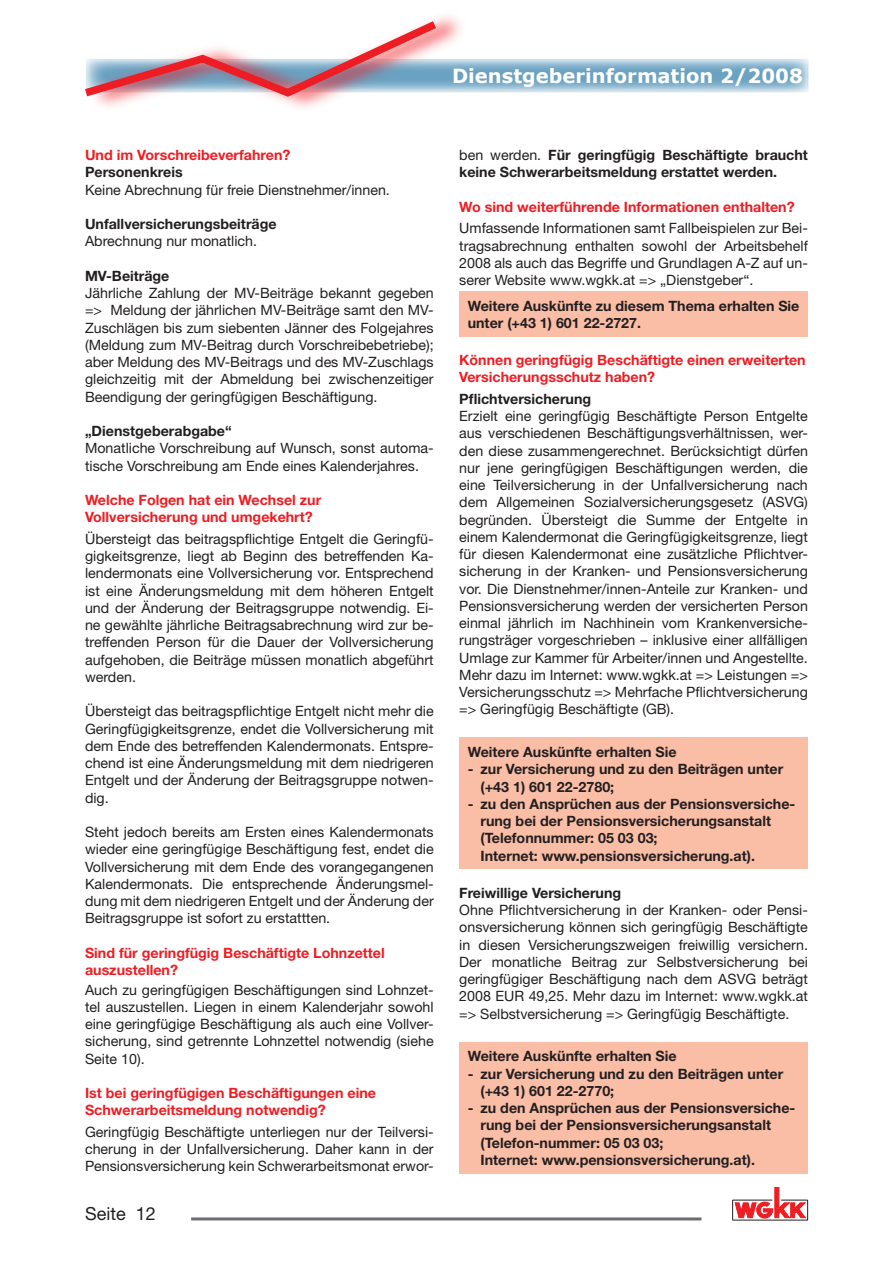
<style>
.page{position:relative;width:893px;height:1263px;background:#fff}
.page>*{position:absolute;margin:0;border:0;box-sizing:border-box;transform-origin:0 0}
.t1{font:700 19.5px "Verdana";color:#fff}
.t2{font:18px "Helvetica Neue";color:#231f20}
.t3{font:14.25px/17.2px "Helvetica Neue";color:#231f20;text-align:justify}
.t4{font:700 14.25px/17.2px "Helvetica Neue";color:#231f20}
.t5{font:700 14.25px/17.2px "Helvetica Neue";color:#ee1d23}
.s1{font-weight:400}
</style>
<div class="page">
<svg style="left:467px;top:62px;width:339px;height:28px;background:#81b0cb"></svg>
<svg style="left:98px;top:16px;width:369px;height:92px"></svg>
<svg style="left:85px;top:16px;width:359px;height:86px"></svg>
<div style="left:732px;top:1200px;width:76px;height:20px;border:1px solid #231f20"></div>
<svg style="left:735px;top:1187px;width:71px;height:31px"></svg>
<hr style="left:191px;top:1217px;width:510px;height:3px;background:#6c6d70">
<div style="left:459px;top:291px;width:349px;height:45px;background:#fabda6"></div>
<div style="left:459px;top:737px;width:349px;height:132px;background:#fabda6"></div>
<div style="left:459px;top:1042px;width:349px;height:131px;background:#fabda6"></div>
<h1 class="t1" style="left:452px;top:63px;width:352px">Dienstgeberinformation 2/2008</h1>
<p class="t5" style="left:85px;top:146px;width:207px">Und im Vorschreibeverfahren?</p>
<p class="t4" style="left:85px;top:163px;width:99px">Personenkreis</p>
<p class="t3" style="left:85px;top:181px;width:306px">Keine Abrechnung für freie Dienstnehmer/innen.</p>
<p class="t4" style="left:85px;top:215px;width:193px">Unfallversicherungsbeiträge</p>
<p class="t3" style="left:85px;top:232px;width:174px">Abrechnung nur monatlich.</p>
<p class="t4" style="left:85px;top:267px;width:86px">MV-Beiträge</p>
<p class="t3" style="left:85px;top:284px;width:350px">Jährliche Zahlung der MV-Beiträge bekannt gegeben =&gt; Meldung der jährlichen MV-Beiträge samt den MV-Zuschlägen bis zum siebenten Jänner des Folgejahres (Meldung zum MV-Beitrag durch Vorschreibebetriebe); aber Meldung des MV-Beitrags und des MV-Zuschlags gleichzeitig mit der Abmeldung bei zwischenzeitiger Beendigung der geringfügigen Beschäftigung.</p>
<p class="t4" style="left:85px;top:422px;width:148px">„Dienstgeberabgabe“</p>
<p class="t3" style="left:85px;top:439px;width:350px">Monatliche Vorschreibung auf Wunsch, sonst automa&shy;tische Vorschreibung am Ende eines Kalenderjahres.</p>
<p class="t5" style="left:85px;top:491px;width:238px">Welche Folgen hat ein Wechsel zur<br>Vollversicherung und umgekehrt?</p>
<p class="t3" style="left:85px;top:530px;width:350px">Übersteigt das beitragspflichtige Entgelt die Geringfü&shy;gigkeitsgrenze, liegt ab Beginn des betreffenden Ka&shy;lendermonats eine Vollversicherung vor. Entsprechend ist eine Änderungsmeldung mit dem höheren Entgelt und der Änderung der Beitragsgruppe notwendig. Ei&shy;ne gewählte jährliche Beitragsabrechnung wird zur be&shy;treffenden Person für die Dauer der Vollversicherung aufgehoben, die Beiträge müssen monatlich abgeführt werden.</p>
<p class="t3" style="left:85px;top:702px;width:350px">Übersteigt das beitragspflichtige Entgelt nicht mehr die Geringfügigkeitsgrenze, endet die Vollversicherung mit dem Ende des betreffenden Kalendermonats. Entspre&shy;chend ist eine Änderungsmeldung mit dem niedrigeren Entgelt und der Änderung der Beitragsgruppe notwen&shy;dig.</p>
<p class="t3" style="left:85px;top:823px;width:350px">Steht jedoch bereits am Ersten eines Kalendermonats wieder eine geringfügige Beschäftigung fest, endet die Vollversicherung mit dem Ende des vorangegangenen Kalendermonats. Die entsprechende Änderungsmel&shy;dung mit dem niedrigeren Entgelt und der Änderung der Beitragsgruppe ist sofort zu erstattten.</p>
<p class="t5" style="left:85px;top:944px;width:301px">Sind für geringfügig Beschäftigte Lohnzettel auszustellen?</p>
<p class="t3" style="left:85px;top:981px;width:350px">Auch zu geringfügigen Beschäftigungen sind Lohnzet&shy;tel auszustellen. Liegen in einem Kalenderjahr sowohl eine geringfügige Beschäftigung als auch eine Vollver&shy;sicherung, sind getrennte Lohnzettel notwendig (siehe Seite 10).</p>
<p class="t5" style="left:85px;top:1084px;width:292px">Ist bei geringfügigen Beschäftigungen eine<br>Schwerarbeitsmeldung notwendig?</p>
<p class="t3" style="left:85px;top:1123px;width:350px">Geringfügig Beschäftigte unterliegen nur der Teilversi&shy;cherung in der Unfallversicherung. Daher kann in der Pensionsversicherung kein Schwerarbeitsmonat erwor-</p>
<p class="t2" style="left:85px;top:1203px;width:71px">Seite 12</p>
<p class="t4" style="left:459px;top:146px;width:350px"><span class="s1">ben werden.</span> Für geringfügig Beschäftigte braucht keine Schwerarbeitsmeldung erstattet werden.</p>
<p class="t5" style="left:459px;top:198px;width:337px">Wo sind weiterführende Informationen enthalten?</p>
<p class="t3" style="left:459px;top:219px;width:350px">Umfassende Informationen samt Fallbeispielen zur Bei&shy;tragsabrechnung enthalten sowohl der Arbeitsbehelf 2008 als auch das Begriffe und Grundlagen A-Z auf un&shy;serer Website www.wgkk.at =&gt; „Dienstgeber“.</p>
<p class="t4" style="left:468px;top:297px;width:333px">Weitere Auskünfte zu diesem Thema erhalten Sie unter (+43 1) 601 22-2727.</p>
<p class="t5" style="left:459px;top:351px;width:348px">Können geringfügig Beschäftigte einen erweiterten<br>Versicherungsschutz haben?</p>
<p class="t4" style="left:459px;top:390px;width:133px">Pflichtversicherung</p>
<p class="t3" style="left:459px;top:407px;width:350px">Erzielt eine geringfügig Beschäftigte Person Entgelte aus verschiedenen Beschäftigungsverhältnissen, wer&shy;den diese zusammengerechnet. Berücksichtigt dürfen nur jene geringfügigen Beschäftigungen werden, die eine Teilversicherung in der Unfallversicherung nach dem Allgemeinen Sozialversicherungsgesetz (ASVG) begründen. Übersteigt die Summe der Entgelte in einem Kalendermonat die Geringfügigkeitsgrenze, liegt für diesen Kalendermonat eine zusätzliche Pflichtver&shy;sicherung in der Kranken- und Pensionsversicherung vor. Die Dienstnehmer/innen-Anteile zur Kranken- und Pensionsversicherung werden der versicherten Person einmal jährlich im Nachhinein vom Krankenversiche&shy;rungsträger vorgeschrieben – inklusive einer allfälligen Umlage zur Kammer für Arbeiter/innen und Angestellte.<br>Mehr dazu im Internet: www.wgkk.at =&gt; Leistungen =&gt; Versicherungsschutz =&gt; Mehrfache Pflichtversicherung =&gt; Geringfügig Beschäftigte (GB).</p>
<p class="t4" style="left:468px;top:743px;width:210px">Weitere Auskünfte erhalten Sie</p>
<p class="t4" style="left:480px;top:760px;width:304px;text-indent:-13px">- zur Versicherung und zu den Beiträgen unter (+43 1) 601 22-2780;</p>
<p class="t4" style="left:480px;top:795px;width:316px;text-indent:-13px">- zu den Ansprüchen aus der Pensionsversiche&shy;rung bei der Pensionsversicherungsanstalt (Telefonnummer: 05 03 03;<br>Internet: www.pensionsversicherung.at).</p>
<p class="t4" style="left:459px;top:884px;width:163px">Freiwillige Versicherung</p>
<p class="t3" style="left:459px;top:901px;width:350px">Ohne Pflichtversicherung in der Kranken- oder Pensi&shy;onsversicherung können sich geringfügig Beschäftigte in diesen Versicherungszweigen freiwillig versichern.<br>Der monatliche Beitrag zur Selbstversicherung bei geringfügiger Beschäftigung nach dem ASVG beträgt 2008 EUR 49,25. Mehr dazu im Internet: www.wgkk.at =&gt; Selbstversicherung =&gt; Geringfügig Beschäftigte.</p>
<p class="t4" style="left:468px;top:1047px;width:210px">Weitere Auskünfte erhalten Sie</p>
<p class="t4" style="left:480px;top:1065px;width:304px;text-indent:-13px">- zur Versicherung und zu den Beiträgen unter (+43 1) 601 22-2770;</p>
<p class="t4" style="left:480px;top:1099px;width:316px;text-indent:-13px">- zu den Ansprüchen aus der Pensionsversiche&shy;rung bei der Pensionsversicherungsanstalt (Telefon-nummer: 05 03 03;<br>Internet: www.pensionsversicherung.at).</p>
</div>
